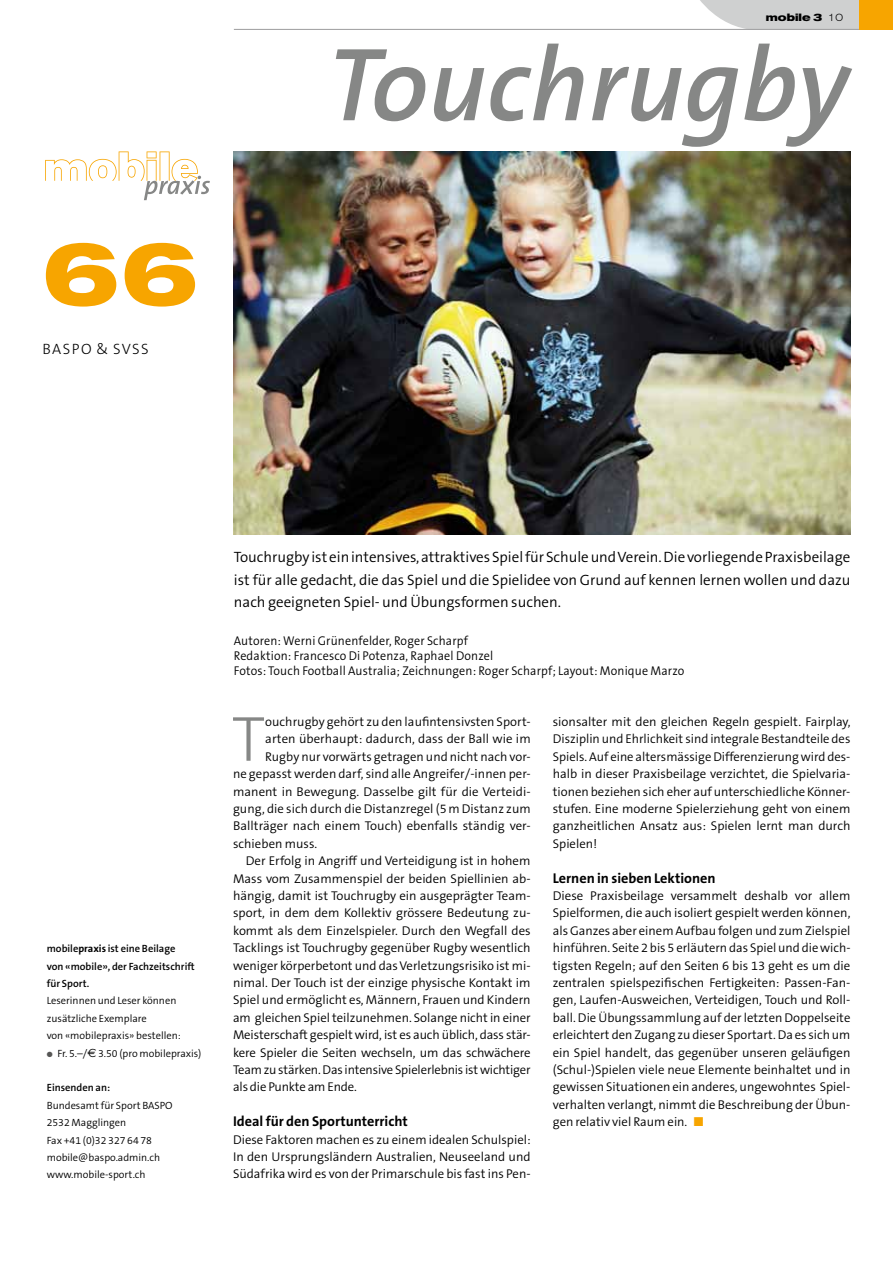
<style>
.page{position:relative;width:893px;height:1263px;background:#fff}
.page>*{position:absolute;margin:0;border:0;box-sizing:border-box;transform-origin:0 0}
.t1{font:italic 600 105px "The Sans B6";color:#868786}
.t2{font:700 expanded 90px "Akzidenz Grotesk BE";color:#f7a500}
.t3{font:300 64.35px "The Sans B3";color:#868786}
.t4{font:300 15px/22.5px "The Sans B4";color:#000;text-align:justify}
.t5{font:300 15px "The Sans B3";letter-spacing:.09em;color:#000}
.t6{font:700 14.25px "The Sans B7";color:#000}
.t7{font:300 12.75px/17.4px "The Sans B4";color:#000;text-align:justify}
.t8{font:300 12.75px/15px "The Sans B4";color:#000;scale:.95 1}
.t9{font:300 10.5px/17.4px "The Sans B4";color:#000}
.t10{font:600 10.5px/17.4px "The Sans B6";color:#000}
.t11{font:700 expanded 10.5px "Akzidenz Grotesk BE";color:#000}
.s1{font-weight:300}
.s2{font-family:"The Sans B7";font-weight:700}
.s3{color:#565655}
.s4{font-family:"Euro Sans";font-weight:400;font-size:12px}
.s5{color:#f7a500}
</style>
<div class="page">
<svg style="left:691px;top:0;width:168px;height:29px"></svg>
<div style="left:859px;top:0;width:34px;height:30px;background:#f7a500"></div>
<img style="left:234px;top:151px;width:616px;height:383px">
<hr style="left:234px;top:29px;width:625px;height:1px;background:#9c9c9d">
<svg style="left:45px;top:151px;width:165px;height:49px"></svg>
<h2 class="t2" style="left:43px;top:222px;width:157px">66</h2>
<p class="t5" style="left:43px;top:341px;width:108px">BASPO &amp; SVSS</p>
<p class="t11" style="left:766px;top:11px;width:79px">mobile 3 <span class="s1">10</span></p>
<h1 class="t1" style="left:327px;top:30px;width:524px">Touchrugby</h1>
<p class="t10" style="left:47px;top:940px;width:150px">mobile<span class="s2">praxis</span> ist eine Beilage<br>von «mobile», der Fachzeitschrift für Sport.</p>
<p class="t9" style="left:47px;top:993px;width:135px">Leserinnen und Leser können zusätzliche Exemplare<br>von «mobilepraxis» bestellen:</p>
<p class="t9" style="left:47px;top:1045px;width:156px"><span class="s3">●</span> Fr. 5.–/<span class="s4">€</span> 3.50 (pro mobilepraxis)</p>
<p class="t10" style="left:47px;top:1080px;width:65px">Einsenden an:</p>
<p class="t9" style="left:47px;top:1097px;width:127px">Bundesamt für Sport BASPO<br>2532 Magglingen<br>Fax +41 (0)32 327 64 78 mobile@baspo.admin.ch www.mobile-sport.ch</p>
<p class="t4" style="left:234px;top:547px;width:618px">Touchrugby ist ein intensives, attraktives Spiel für Schule und Verein. Die vorliegende Praxisbeilage ist für alle gedacht, die das Spiel und die Spielidee von Grund auf kennen lernen wollen und dazu nach geeigneten Spiel- und Übungsformen suchen.</p>
<p class="t8" style="left:234px;top:634px;width:476px">Autoren: Werni Grünenfelder, Roger Scharpf<br>Redaktion: Francesco Di Potenza, Raphael Donzel<br>Fotos: Touch Football Australia; Zeichnungen: Roger Scharpf; Layout: Monique Marzo</p>
<h3 class="t3" style="left:232px;top:706px;width:35px">T</h3>
<p class="t7" style="left:265px;top:714px;width:267px">ouchrugby gehört zu den laufintensivsten Sport-</p>
<p class="t7" style="left:553px;top:714px;width:299px">sionsalter mit den gleichen Regeln gespielt. Fairplay, Disziplin und Ehrlichkeit sind integrale Bestandteile des Spiels. Auf eine altersmässige Differenzierung wird des&shy;halb in dieser Praxisbeilage verzichtet, die Spielvaria&shy;tionen beziehen sich eher auf unterschiedliche Könner&shy;stufen. Eine moderne Spielerziehung geht von einem ganzheitlichen Ansatz aus: Spielen lernt man durch Spielen!</p>
<p class="t6" style="left:553px;top:870px;width:164px">Lernen in sieben Lektionen</p>
<p class="t7" style="left:553px;top:888px;width:299px">Diese Praxisbeilage versammelt deshalb vor allem Spielformen, die auch isoliert gespielt werden können, als Ganzes aber einem Aufbau folgen und zum Zielspiel hinführen. Seite 2 bis 5 erläutern das Spiel und die wich&shy;tigsten Regeln; auf den Seiten 6 bis 13 geht es um die zentralen spielspezifischen Fertigkeiten: Passen-Fan&shy;gen, Laufen-Ausweichen, Verteidigen, Touch und Roll&shy;ball. Die Übungssammlung auf der letzten Doppelseite erleichtert den Zugang zu dieser Sportart. Da es sich um ein Spiel handelt, das gegenüber unseren geläufigen (Schul-)Spielen viele neue Elemente beinhaltet und in gewissen Situationen ein anderes, ungewohntes Spiel&shy;verhalten verlangt, nimmt die Beschreibung der Übun&shy;gen relativ viel Raum ein. <span class="s5">■</span></p>
<p class="t7" style="left:265px;top:731px;width:267px">arten überhaupt: dadurch, dass der Ball wie im</p>
<p class="t7" style="left:265px;top:748px;width:267px">Rugby nur vorwärts getragen und nicht nach vor-</p>
<p class="t7" style="left:233px;top:766px;width:299px">ne gepasst werden darf, sind alle Angreifer/-innen per-</p>
<p class="t7" style="left:233px;top:783px;width:299px">manent in Bewegung. Dasselbe gilt für die Verteidi-</p>
<p class="t7" style="left:233px;top:801px;width:299px">gung, die sich durch die Distanzregel (5m Distanz zum</p>
<p class="t7" style="left:233px;top:818px;width:299px">Ballträger nach einem Touch) ebenfalls ständig ver-</p>
<p class="t7" style="left:233px;top:835px;width:86px">schieben muss.</p>
<p class="t7" style="left:246px;top:853px;width:286px">Der Erfolg in Angriff und Verteidigung ist in hohem</p>
<p class="t7" style="left:233px;top:870px;width:299px">Mass vom Zusammenspiel der beiden Spiellinien ab-</p>
<p class="t7" style="left:233px;top:888px;width:299px">hängig, damit ist Touchrugby ein ausgeprägter Team-</p>
<p class="t7" style="left:233px;top:905px;width:299px">sport, in dem dem Kollektiv grössere Bedeutung zu-</p>
<p class="t7" style="left:233px;top:922px;width:299px">kommt als dem Einzelspieler. Durch den Wegfall des</p>
<p class="t7" style="left:233px;top:940px;width:299px">Tacklings ist Touchrugby gegenüber Rugby wesentlich</p>
<p class="t7" style="left:233px;top:957px;width:299px">weniger körperbetont und das Verletzungsrisiko ist mi-</p>
<p class="t7" style="left:233px;top:975px;width:299px">nimal. Der Touch ist der einzige physische Kontakt im</p>
<p class="t7" style="left:233px;top:992px;width:299px">Spiel und ermöglicht es, Männern, Frauen und Kindern</p>
<p class="t7" style="left:233px;top:1009px;width:299px">am gleichen Spiel teilzunehmen. Solange nicht in einer</p>
<p class="t7" style="left:233px;top:1027px;width:299px">Meisterschaft gespielt wird, ist es auch üblich, dass stär-</p>
<p class="t7" style="left:233px;top:1044px;width:299px">kere Spieler die Seiten wechseln, um das schwächere</p>
<p class="t7" style="left:233px;top:1062px;width:299px">Team zu stärken. Das intensive Spielerlebnis ist wichtiger</p>
<p class="t7" style="left:233px;top:1079px;width:126px">als die Punkte am Ende.</p>
<p class="t6" style="left:233px;top:1114px;width:176px">Ideal für den Sportunterricht</p>
<p class="t7" style="left:233px;top:1131px;width:299px">Diese Faktoren machen es zu einem idealen Schulspiel:<br>In den Ursprungsländern Australien, Neuseeland und Südafrika wird es von der Primarschule bis fast ins Pen-</p>
</div>
